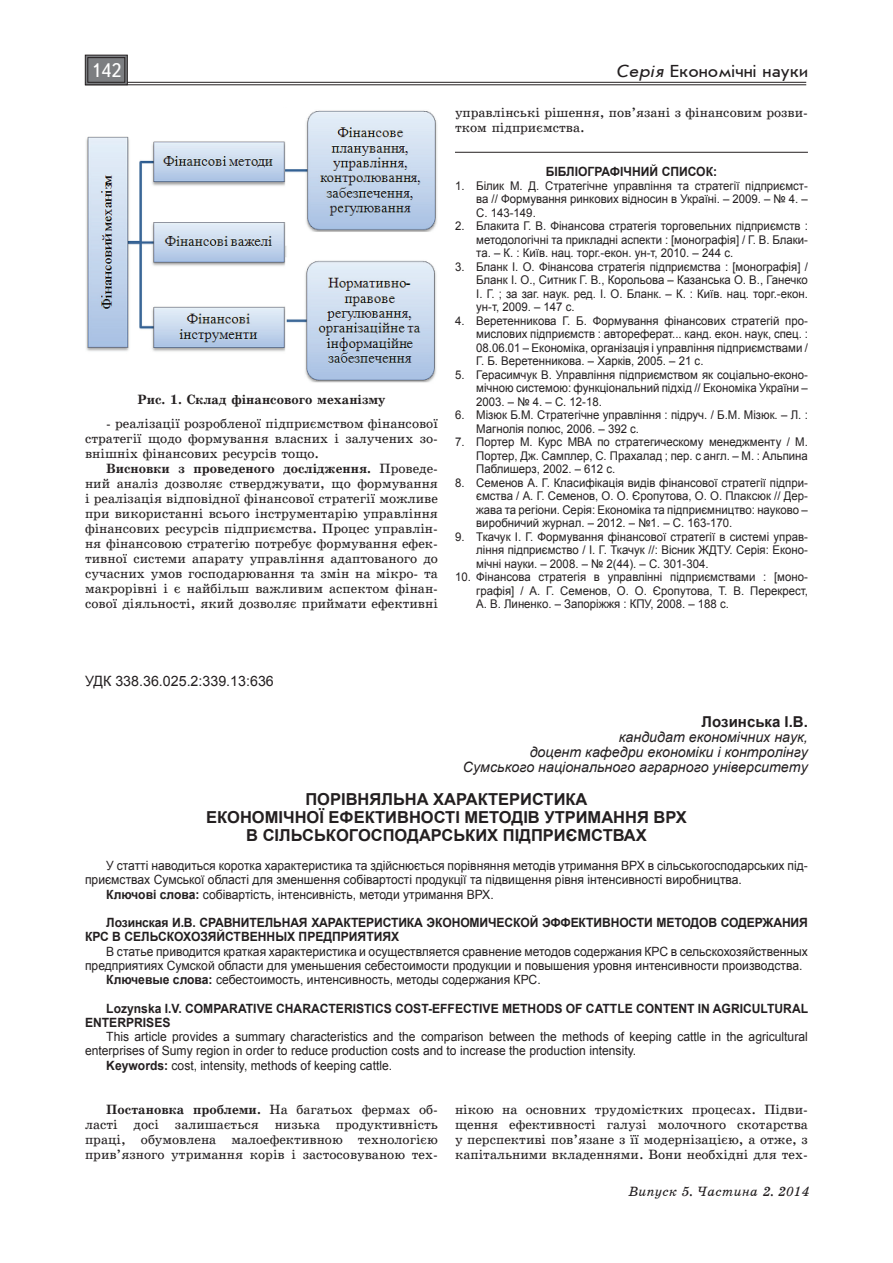
<style>
.page{position:relative;width:893px;height:1263px;background:#fff}
.page>*{position:absolute;margin:0;border:0;box-sizing:border-box;transform-origin:0 0}
.t1{font:19.5px "Ukrainian Text";color:#fff}
.t2{font:18px "Ukrainian Journal Sans";color:#231f20}
.t3{font:700 16.5px/18px "Arial";color:#231f20;text-align:center}
.t4{font:700 15px "Arial";color:#231f20}
.t5{font:italic 14.25px/15px "Arial";color:#231f20;text-align:right}
.t6{font:14.25px "Arial";color:#231f20}
.t7{font:13.5px/15px "Ukrainian School";color:#231f20;text-align:justify}
.t8{font:700 13.5px "Ukrainian School";color:#231f20}
.t9{font:italic 13.5px "Ukrainian School";color:#231f20}
.t10{font:12.75px "Arial";color:#231f20;scale:.95 1}
.t11{font:700 12.75px/14.2px "Arial";color:#231f20;scale:.95 1}
.t12{font:12px/13.5px "Arial";color:#231f20;text-align:justify;scale:.95 1}
.s1{font-style:italic}
.s2{font-weight:700}
</style>
<div class="page">
<hr style="left:85px;top:82px;width:721px;height:1px;background:#231f20">
<hr style="left:85px;top:85px;width:721px;height:1px;background:#231f20">
<svg style="left:85px;top:55px;width:43px;height:30px"></svg>
<div style="left:88px;top:57px;width:37px;height:26px;border:1px solid #231f20"></div>
<img style="left:86px;top:110px;width:351px;height:273px">
<hr style="left:455px;top:152px;width:353px;height:1px;background:#231f20">
<h1 class="t1" style="left:91px;top:60px;width:32px">142</h1>
<h2 class="t2" style="left:616px;top:62px;width:193px"><span class="s1">Серія</span> Економічні науки</h2>
<p class="t8" style="left:138px;top:392px;width:249px">Рис. 1. Склад фінансового механізму</p>
<p class="t7" style="left:85px;top:416px;width:354px;text-indent:21px">- реалізації розробленої підприємством фінансової стратегії щодо формування власних і залучених зо&shy;внішніх фінансових ресурсів тощо.</p>
<p class="t7" style="left:85px;top:461px;width:354px;text-indent:21px"><span class="s2">Висновки з проведеного дослідження.</span> Проведе&shy;ний аналіз дозволяє стверджувати, що формування і реалізація відповідної фінансової стратегії можливе при використанні всього інструментарію управління фінансових ресурсів підприємства. Процес управлін&shy;ня фінансовою стратегію потребує формування ефек&shy;тивної системи апарату управління адаптованого до сучасних умов господарювання та змін на мікро- та макрорівні і є найбільш важливим аспектом фінан&shy;сової діяльності, який дозволяє приймати ефективні</p>
<p class="t7" style="left:455px;top:105px;width:354px">управлінські рішення, пов’язані з фінансовим розви&shy;тком підприємства.</p>
<p class="t11" style="left:546px;top:165px;width:182px">БІБЛІОГРАФІЧНИЙ СПИСОК:</p>
<p class="t12" style="left:476px;top:179px;width:351px;text-indent:-21px">1. Білик М. Д. Стратегічне управління та стратегії підприємст&shy;ва // Формування ринкових відносин в Україні. – 2009. – № 4. – С. 143-149.</p>
<p class="t12" style="left:476px;top:219px;width:351px;text-indent:-21px">2. Блакита Г. В. Фінансова стратегія торговельних підприємств : методологічні та прикладні аспекти : [монографія] / Г. В. Блаки&shy;та. – К. : Київ. нац. торг.-екон. ун-т, 2010. – 244 с.</p>
<p class="t12" style="left:476px;top:260px;width:351px;text-indent:-21px">3. Бланк І. О. Фінансова стратегія підприємства : [монографія] / Бланк І. О., Ситник Г. В., Корольова – Казанська О. В., Ганечко І. Г. ; за заг. наук. ред. І. О. Бланк. – К. : Київ. нац. торг.-екон. ун-т, 2009. – 147 с.</p>
<p class="t12" style="left:476px;top:314px;width:351px;text-indent:-21px">4. Веретенникова Г. Б. Формування фінансових стратегій про&shy;мислових підприємств : автореферат... канд. екон. наук, спец. :<br>08.06.01 – Економіка, організація і управління підприємствами / Г. Б. Веретенникова. – Харків, 2005. – 21 с.</p>
<p class="t12" style="left:476px;top:368px;width:351px;text-indent:-21px">5. Герасимчук В. Управління підприємством як соціально-еконо&shy;мічною системою: функціональний підхід // Економіка України – 2003. – № 4. – С. 12-18.</p>
<p class="t12" style="left:476px;top:408px;width:351px;text-indent:-21px">6. Мізюк Б.М. Стратегічне управління : підруч. / Б.М. Мізюк. – Л. :<br>Магнолія полюс, 2006. – 392 с.</p>
<p class="t12" style="left:476px;top:435px;width:351px;text-indent:-21px">7. Портер М. Курс МВА по стратегическому менеджменту / М.<br>Портер, Дж. Самплер, С. Прахалад ; пер. с англ. – М. : Альпина Паблишерз, 2002. – 612 с.</p>
<p class="t12" style="left:476px;top:476px;width:351px;text-indent:-21px">8. Семенов А. Г. Класифікація видів фінансової стратегії підпри&shy;ємства / А. Г. Семенов, О. О. Єропутова, О. О. Плаксюк // Дер&shy;жава та регіони. Серія: Економіка та підприємництво: науково – виробничий журнал. – 2012. – №1. – С. 163-170.</p>
<p class="t12" style="left:476px;top:530px;width:351px;text-indent:-21px">9. Ткачук І. Г. Формування фінансової стратегії в системі управ&shy;ління підприємство / І. Г. Ткачук //: Вісник ЖДТУ. Серія: Еконо&shy;мічні науки. – 2008. – № 2(44). – С. 301-304.</p>
<p class="t12" style="left:476px;top:570px;width:351px;text-indent:-21px">10. Фінансова стратегія в управлінні підприємствами : [моно&shy;графія] / А. Г. Семенов, О. О. Єропутова, Т. В. Перекрест, А. В. Линенко. – Запоріжжя : КПУ, 2008. – 188 с.</p>
<p class="t6" style="left:85px;top:672px;width:190px">УДК 338.36.025.2:339.13:636</p>
<p class="t4" style="left:702px;top:711px;width:108px">Лозинська І.В.</p>
<p class="t5" style="left:463px;top:729px;width:347px">кандидат економічних наук,<br>доцент кафедри економіки і контролінгу<br>Сумського національного аграрного університету</p>
<h3 class="t3" style="left:206px;top:790px;width:482px">ПОРІВНЯЛЬНА ХАРАКТЕРИСТИКА<br>ЕКОНОМІЧНОЇ ЕФЕКТИВНОСТІ МЕТОДІВ УТРИМАННЯ ВРХ<br>В СІЛЬСЬКОГОСПОДАРСЬКИХ ПІДПРИЄМСТВАХ</h3>
<p class="t10" style="left:106px;top:857px;width:740px">У статті наводиться коротка характеристика та здійснюється порівняння методів утримання ВРХ в сільськогосподарських під-</p>
<p class="t10" style="left:85px;top:871px;width:693px">приємствах Сумської області для зменшення собівартості продукції та підвищення рівня інтенсивності виробництва.</p>
<p class="t10" style="left:106px;top:886px;width:409px"><span class="s2">Ключові слова:</span> собівартість, інтенсивність, методи утримання ВРХ.</p>
<p class="t11" style="left:85px;top:916px;width:762px;text-indent:21px">Лозинская И.В. СРАВНИТЕЛЬНАЯ ХАРАКТЕРИСТИКА ЭКОНОМИЧЕСКОЙ ЭФФЕКТИВНОСТИ МЕТОДОВ СОДЕРЖАНИЯ<br>КРС В СЕЛЬСКОХОЗЯЙСТВЕННЫХ ПРЕДПРИЯТИЯХ</p>
<p class="t10" style="left:106px;top:943px;width:740px">В статье приводится краткая характеристика и осуществляется сравнение методов содержания КРС в сельскохозяйственных</p>
<p class="t10" style="left:85px;top:957px;width:757px">предприятиях Сумской области для уменьшения себестоимости продукции и повышения уровня интенсивности производства.</p>
<p class="t10" style="left:106px;top:971px;width:459px"><span class="s2">Ключевые слова:</span> себестоимость, интенсивность, методы содержания КРС.</p>
<p class="t11" style="left:85px;top:1001px;width:763px;text-indent:21px">Lozynska I.V. COMPARATIVE CHARACTERISTICS COST-EFFECTIVE METHODS OF CATTLE CONTENT IN AGRICULTURAL<br>ENTERPRISES</p>
<p class="t10" style="left:106px;top:1028px;width:740px">This article provides a summary characteristics and the comparison between the methods of keeping cattle in the agricultural</p>
<p class="t10" style="left:85px;top:1042px;width:582px">enterprises of Sumy region in order to reduce production costs and to increase the production intensity.</p>
<p class="t10" style="left:106px;top:1057px;width:302px"><span class="s2">Keywords:</span> cost, intensity, methods of keeping cattle.</p>
<p class="t7" style="left:85px;top:1102px;width:354px;text-indent:21px"><span class="s2">Постановка проблеми.</span> На багатьох фермах об&shy;ласті досі залишається низька продуктивність праці, обумовлена малоефективною технологією прив’язного утримання корів і застосовуваною тех-</p>
<p class="t7" style="left:455px;top:1102px;width:354px">нікою на основних трудомістких процесах. Підви&shy;щення ефективності галузі молочного скотарства у перспективі пов’язане з її модернізацією, а отже, з капітальними вкладеннями. Вони необхідні для тех-</p>
<p class="t9" style="left:628px;top:1183px;width:183px">Випуск 5. Частина 2. 2014</p>
</div>
